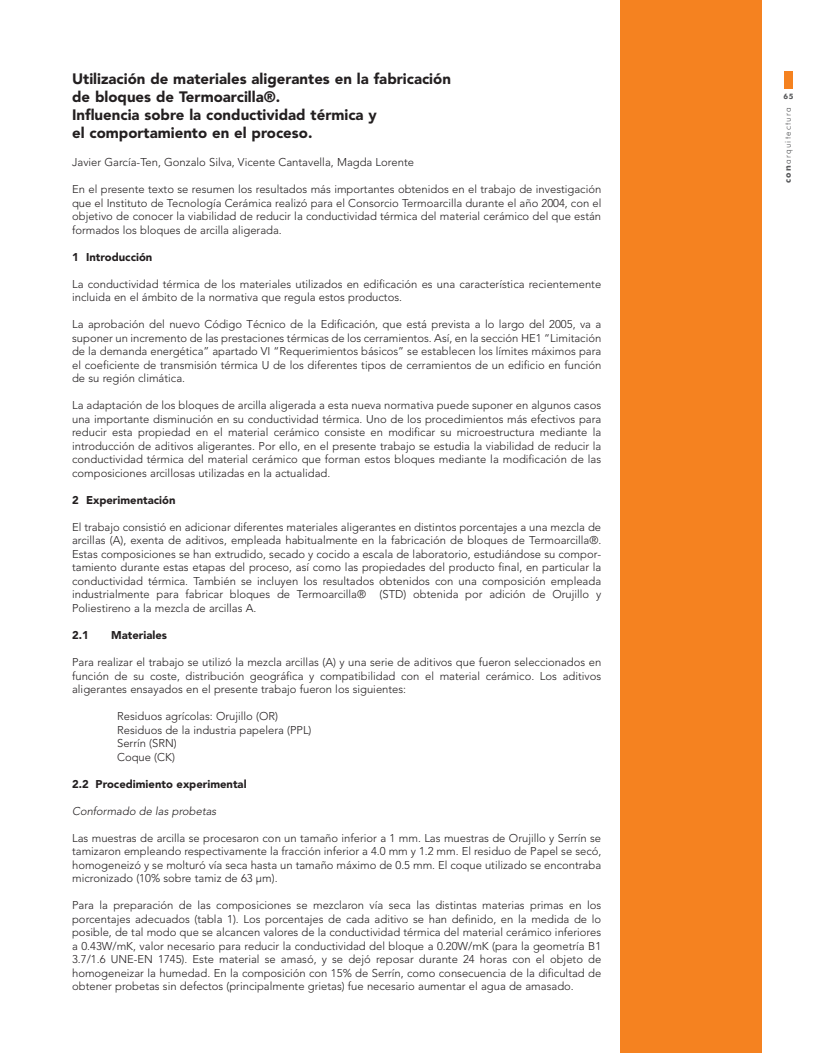
<style>
.page{position:relative;width:815px;height:1053px;background:#fff}
.page>*{position:absolute;margin:0;border:0;box-sizing:border-box;transform-origin:0 0}
.t1{font:900 15px/18px "Avenir";color:#231f20}
.t2{font:300 11.25px/13.5px "Avenir";color:#231f20;text-align:justify}
.t3{font:900 11.25px "Avenir";color:#231f20}
.t4{font:italic 300 11.25px "Avenir";color:#231f20}
.t5{font:300 8.75px "Futura BT";letter-spacing:.14em;color:#57585a}
.t6{font:700 7.5px "Futura BT";color:#57585a}
.s1{font-weight:700}
</style>
<div class="page">
<div style="left:784px;top:71px;width:9px;height:18px;background:#f58220"></div>
<div style="left:620px;top:0;width:142px;height:1052px;background:#f58220"></div>
<h1 class="t1" style="left:72px;top:70px;width:380px">Utilización de materiales aligerantes en la fabricación de bloques de Termoarcilla®.<br>Influencia sobre la conductividad térmica y<br>el comportamiento en el proceso.</h1>
<p class="t2" style="left:72px;top:156px;width:343px">Javier García-Ten, Gonzalo Silva, Vicente Cantavella, Magda Lorente</p>
<p class="t2" style="left:72px;top:183px;width:531px">En el presente texto se resumen los resultados más importantes obtenidos en el trabajo de investigación que el Instituto de Tecnología Cerámica realizó para el Consorcio Termoarcilla durante el año 2004, con el objetivo de conocer la viabilidad de reducir la conductividad térmica del material cerámico del que están formados los bloques de arcilla aligerada.</p>
<p class="t3" style="left:72px;top:252px;width:82px">1 Introducción</p>
<p class="t2" style="left:72px;top:278px;width:531px">La conductividad térmica de los materiales utilizados en edificación es una característica recientemente incluida en el ámbito de la normativa que regula estos productos.</p>
<p class="t2" style="left:72px;top:318px;width:531px">La aprobación del nuevo Código Técnico de la Edificación, que está prevista a lo largo del 2005, va a suponer un incremento de las prestaciones térmicas de los cerramientos. Así, en la sección HE1 “Limitación de la demanda energética” apartado VI “Requerimientos básicos” se establecen los límites máximos para el coeficiente de transmisión térmica U de los diferentes tipos de cerramientos de un edificio en función de su región climática.</p>
<p class="t2" style="left:72px;top:399px;width:531px">La adaptación de los bloques de arcilla aligerada a esta nueva normativa puede suponer en algunos casos una importante disminución en su conductividad térmica. Uno de los procedimientos más efectivos para reducir esta propiedad en el material cerámico consiste en modificar su microestructura mediante la introducción de aditivos aligerantes. Por ello, en el presente trabajo se estudia la viabilidad de reducir la conductividad térmica del material cerámico que forman estos bloques mediante la modificación de las composiciones arcillosas utilizadas en la actualidad.</p>
<p class="t3" style="left:72px;top:495px;width:105px">2 Experimentación</p>
<p class="t2" style="left:72px;top:521px;width:531px">El trabajo consistió en adicionar diferentes materiales aligerantes en distintos porcentajes a una mezcla de arcillas (A), exenta de aditivos, empleada habitualmente en la fabricación de bloques de Termoarcilla®.<br>Estas composiciones se han extrudido, secado y cocido a escala de laboratorio, estudiándose su compor&shy;tamiento durante estas etapas del proceso, así como las propiedades del producto final, en particular la conductividad térmica. También se incluyen los resultados obtenidos con una composición empleada industrialmente para fabricar bloques de Termoarcilla® (STD) obtenida por adición de Orujillo y Poliestireno a la mezcla de arcillas A.</p>
<p class="t3" style="left:72px;top:630px;width:18px">2.1</p>
<p class="t3" style="left:111px;top:630px;width:57px">Materiales</p>
<p class="t2" style="left:72px;top:656px;width:531px">Para realizar el trabajo se utilizó la mezcla arcillas (A) y una serie de aditivos que fueron seleccionados en función de su coste, distribución geográfica y compatibilidad con el material cerámico. Los aditivos aligerantes ensayados en el presente trabajo fueron los siguientes:</p>
<p class="t2" style="left:117px;top:710px;width:196px;text-align:left">Residuos agrícolas: Orujillo (OR)<br>Residuos de la industria papelera (PPL)<br>Serrín (SRN)<br>Coque (CK)</p>
<p class="t3" style="left:72px;top:779px;width:176px">2.2 Procedimiento experimental</p>
<p class="t4" style="left:72px;top:806px;width:146px">Conformado de las probetas</p>
<p class="t2" style="left:72px;top:831px;width:531px">Las muestras de arcilla se procesaron con un tamaño inferior a 1 mm. Las muestras de Orujillo y Serrín se tamizaron empleando respectivamente la fracción inferior a 4.0 mm y 1.2 mm. El residuo de Papel se secó, homogeneizó y se molturó vía seca hasta un tamaño máximo de 0.5 mm. El coque utilizado se encontraba micronizado (10% sobre tamiz de 63 µm).</p>
<p class="t2" style="left:72px;top:899px;width:531px">Para la preparación de las composiciones se mezclaron vía seca las distintas materias primas en los porcentajes adecuados (tabla 1). Los porcentajes de cada aditivo se han definido, en la medida de lo posible, de tal modo que se alcancen valores de la conductividad térmica del material cerámico inferiores a 0.43W/mK, valor necesario para reducir la conductividad del bloque a 0.20W/mK (para la geometría B1<br>3.7/1.6 UNE-EN 1745). Este material se amasó, y se dejó reposar durante 24 horas con el objeto de homogeneizar la humedad. En la composición con 15% de Serrín, como consecuencia de la dificultad de obtener probetas sin defectos (principalmente grietas) fue necesario aumentar el agua de amasado.</p>
<p class="t6" style="left:784px;top:94px;width:11px">65</p>
<p class="t5" style="left:784px;top:183px;width:78px;rotate:-90deg"><span class="s1">con</span>arquitectura</p>
</div>
